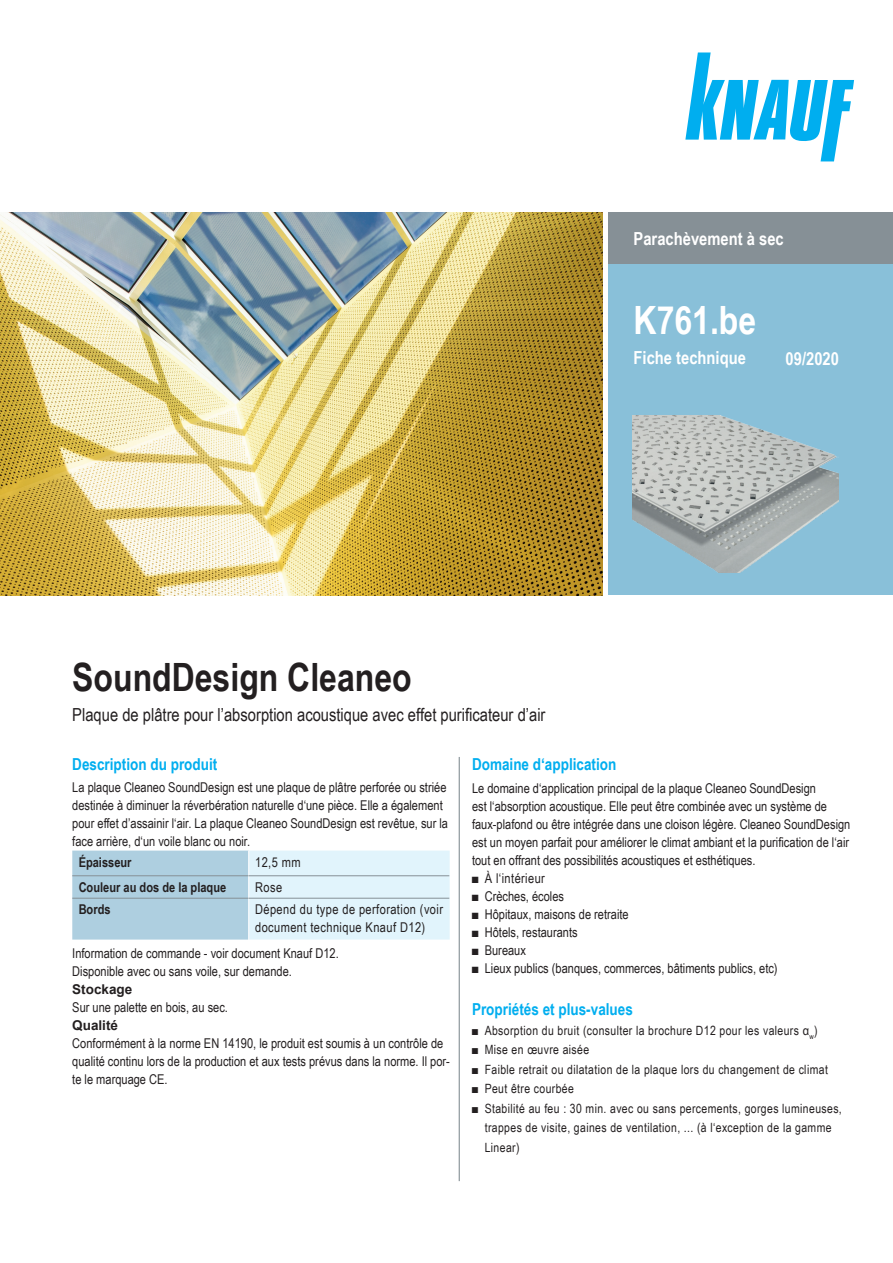
<style>
.page{position:relative;width:893px;height:1263px;background:#fff}
.page>*{position:absolute;margin:0;border:0;box-sizing:border-box;transform-origin:0 0}
.t1{font:700 39px "Arial Narrow";color:#231f20}
.t2{font:700 39px "Arial Narrow";color:#fff}
.t3{font:18px "Arial Narrow";color:#231f20}
.t4{font:700 18px "Arial Narrow";color:#fff}
.t5{font:700 16.5px "Arial Narrow";color:#00aeef}
.t6{font:13.5px/18px "Arial Narrow";color:#231f20}
.t7{font:13.5px/18px "Arial Narrow";letter-spacing:.03em;color:#231f20}
.t8{font:700 13.5px "Arial Narrow";color:#231f20}
.t9{font:700 13.5px "Arial";color:#231f20}
.t10{font:12.75px/19.5px "Arial Narrow";letter-spacing:.03em;color:#231f20}
</style>
<div class="page">
<div style="left:608px;top:213px;width:285px;height:382px;background:#89c0d9"></div>
<svg style="left:72px;top:850px;width:378px;height:89px;background:#c9e2ee"></svg>
<hr style="left:248px;top:898px;width:1px;height:42px;background:#fff">
<hr style="left:72px;top:875px;width:177px;height:1px;background:#869096">
<hr style="left:249px;top:875px;width:200px;height:1px;background:#869096">
<hr style="left:72px;top:898px;width:177px;height:1px;background:#869096">
<hr style="left:249px;top:898px;width:200px;height:1px;background:#869096">
<div style="left:608px;top:213px;width:285px;height:51px;background:#869096"></div>
<svg style="left:685px;top:52px;width:169px;height:109px"></svg>
<hr style="left:459px;top:757px;width:1px;height:424px;background:#869096">
<img style="left:0;top:213px;width:603px;height:382px">
<img style="left:632px;top:416px;width:207px;height:157px">
<h2 class="t4" style="left:634px;top:225px;width:152px">Parachèvement à sec</h2>
<h1 class="t2" style="left:634px;top:291px;width:124px">K761.be</h1>
<h2 class="t4" style="left:634px;top:344px;width:114px">Fiche technique</h2>
<h2 class="t4" style="left:786px;top:345px;width:55px">09/2020</h2>
<h1 class="t1" style="left:72px;top:648px;width:341px">SoundDesign Cleaneo</h1>
<h2 class="t3" style="left:72px;top:702px;width:475px">Plaque de plâtre pour l’absorption acoustique avec effet purificateur d’air</h2>
<p class="t5" style="left:72px;top:751px;width:147px">Description du produit</p>
<p class="t6" style="left:72px;top:778px;width:377px">La plaque Cleaneo SoundDesign est une plaque de plâtre perforée ou striée destinée à diminuer la réverbération naturelle d‘une pièce. Elle a également pour effet d’assainir l‘air. La plaque Cleaneo SoundDesign est revêtue, sur la face arrière, d‘un voile blanc ou noir.</p>
<p class="t8" style="left:79px;top:852px;width:54px">Épaisseur</p>
<p class="t6" style="left:255px;top:852px;width:47px">12,5 mm</p>
<p class="t8" style="left:79px;top:877px;width:149px">Couleur au dos de la plaque</p>
<p class="t6" style="left:255px;top:877px;width:29px">Rose</p>
<p class="t8" style="left:79px;top:899px;width:33px">Bords</p>
<p class="t7" style="left:255px;top:900px;width:189px">Dépend du type de perforation (voir document technique Knauf D12)</p>
<p class="t6" style="left:72px;top:944px;width:268px">Information de commande - voir document Knauf D12.<br>Disponible avec ou sans voile, sur demande.</p>
<p class="t9" style="left:72px;top:980px;width:62px">Stockage</p>
<p class="t6" style="left:72px;top:998px;width:157px">Sur une palette en bois, au sec.</p>
<p class="t9" style="left:72px;top:1016px;width:47px">Qualité</p>
<p class="t6" style="left:72px;top:1034px;width:379px">Conformément à la norme EN 14190, le produit est soumis à un contrôle de qualité continu lors de la production et aux tests prévus dans la norme. Il por&shy;te le marquage CE.</p>
<p class="t5" style="left:472px;top:751px;width:146px">Domaine d‘application</p>
<p class="t6" style="left:472px;top:779px;width:380px">Le domaine d‘application principal de la plaque Cleaneo SoundDesign<br>est l‘absorption acoustique. Elle peut être combinée avec un système de faux-plafond ou être intégrée dans une cloison légère. Cleaneo SoundDesign est un moyen parfait pour améliorer le climat ambiant et la purification de l‘air tout en offrant des possibilités acoustiques et esthétiques.</p>
<p class="t7" style="left:472px;top:869px;width:74px">■ À l‘intérieur</p>
<p class="t6" style="left:472px;top:887px;width:94px">■ Crèches, écoles</p>
<p class="t6" style="left:472px;top:905px;width:158px">■ Hôpitaux, maisons de retraite</p>
<p class="t6" style="left:472px;top:923px;width:107px">■ Hôtels, restaurants</p>
<p class="t6" style="left:472px;top:941px;width:55px">■ Bureaux</p>
<p class="t6" style="left:472px;top:959px;width:307px">■ Lieux publics (banques, commerces, bâtiments publics, etc)</p>
<p class="t5" style="left:472px;top:997px;width:162px">Propriétés et plus-values</p>
<p class="t10" style="left:472px;top:1020px;width:347px">■ Absorption du bruit (consulter la brochure D12 pour les valeurs α<sub>w</sub>)</p>
<p class="t10" style="left:472px;top:1039px;width:119px">■ Mise en œuvre aisée</p>
<p class="t10" style="left:472px;top:1059px;width:357px">■ Faible retrait ou dilatation de la plaque lors du changement de climat</p>
<p class="t10" style="left:472px;top:1078px;width:103px">■ Peut être courbée</p>
<p class="t10" style="left:485px;top:1098px;width:359px;text-indent:-13px">■ Stabilité au feu : 30 min. avec ou sans percements, gorges lumineuses, trappes de visite, gaines de ventilation, ... (à l‘exception de la gamme<br>Linear)</p>
</div>
